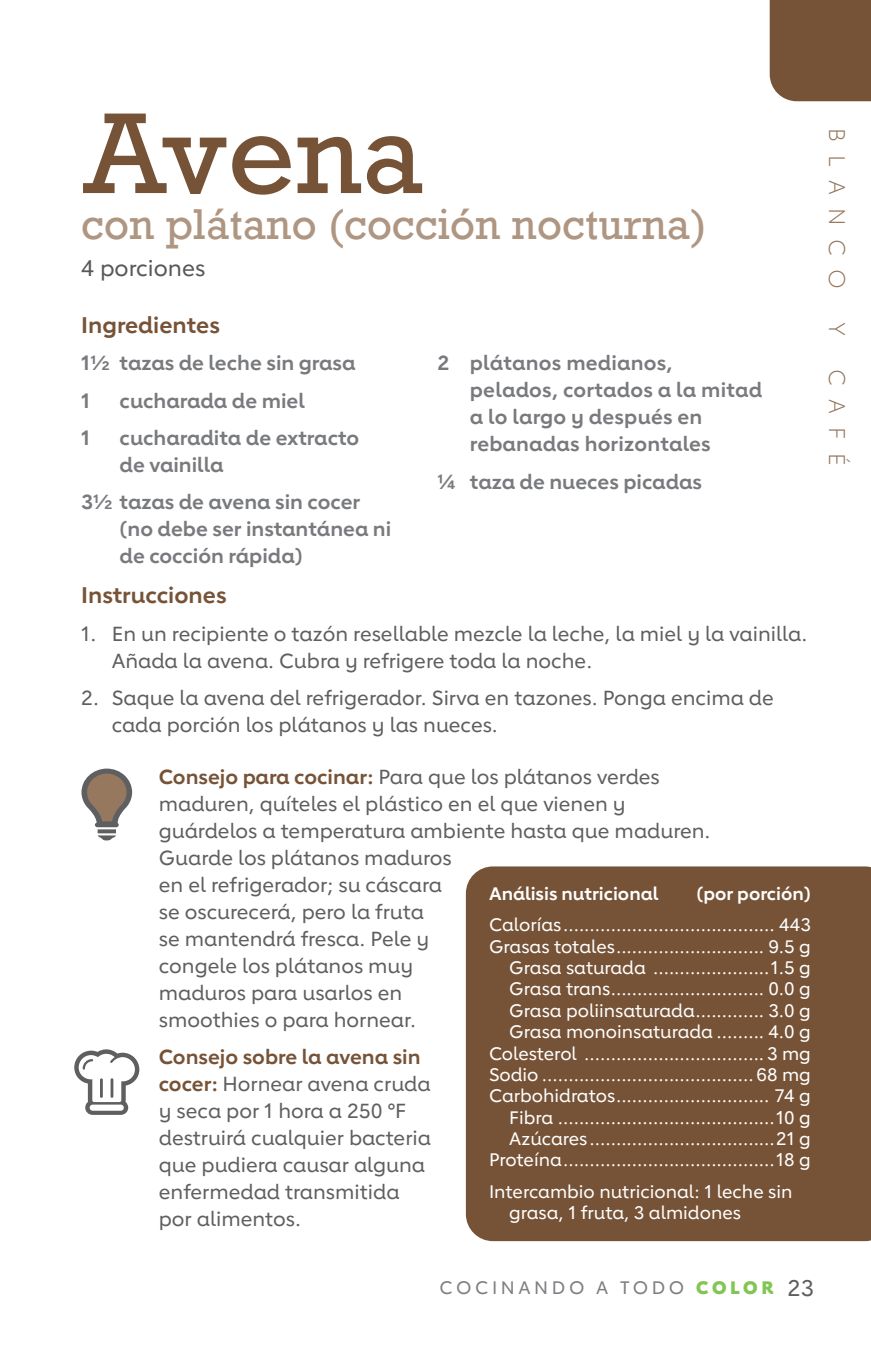
<style>
.page{position:relative;width:871px;height:1357px;background:#fff}
.page>*{position:absolute;margin:0;border:0;box-sizing:border-box;transform-origin:0 0}
.recipe_name_BIG___H2{font:108px "Rockwell";letter-spacing:-.01em;color:#765337}
.recipe_name_small_be{font:40.5px "Rockwell";color:#af9682}
.I___I___P{font:700 22.5px "Lub Dub";color:#765337}
.t1{font:300 22.5px "Lub Dub";letter-spacing:.6em;color:#927359}
.portion___P{font:500 22.5px "Lub Dub";color:#57585a}
.notes___P{font:500 20.25px/27px "Lub Dub";color:#5f5f62}
.ingredients___P{font:700 20.25px/27px "Lub Dub";color:#787a7d}
.instructions___P{font:500 20.25px/27px "Lub Dub";color:#5f5f62}
.nutrition_items___P{font:500 18px "Lub Dub";color:#fff}
.nutrition_exchanges{font:500 18px/21.4px "Lub Dub";color:#fff}
.nutrition_head___P{font:700 18px "Lub Dub";color:#fff}
.t2{font:500 18px "Lub Dub";letter-spacing:.2em;color:#7d7f82}
.s1{font-weight:700;color:#765337}
.s2{font-weight:800;color:#83c554}
.s3{font-size:22.5px;color:#5f5f62}
</style>
<div class="page">
<div style="left:770px;top:0;width:101px;height:101px;background:#765337"></div>
<svg style="left:74px;top:1049px;width:65px;height:66px"></svg>
<svg style="left:81px;top:768px;width:51px;height:72px"></svg>
<div style="left:466px;top:866px;width:405px;height:375px;background:#765337"></div>
<p class="recipe_name_BIG___H2" style="left:81px;top:87px;width:344px">Avena</p>
<h2 class="recipe_name_small_be" style="left:81px;top:199px;width:627px">con plátano (cocción nocturna)</h2>
<p class="portion___P" style="left:81px;top:255px;width:126px">4 porciones</p>
<p class="I___I___P" style="left:81px;top:312px;width:140px">Ingredientes</p>
<p class="ingredients___P" style="left:81px;top:349px;width:276px">1½ tazas de leche sin grasa</p>
<p class="ingredients___P" style="left:81px;top:387px;width:11px">1</p>
<p class="ingredients___P" style="left:120px;top:387px;width:187px">cucharada de miel</p>
<p class="ingredients___P" style="left:81px;top:424px;width:11px">1</p>
<p class="ingredients___P" style="left:120px;top:424px;width:241px">cucharadita de extracto de vainilla</p>
<p class="ingredients___P" style="left:120px;top:488px;width:273px;text-indent:-38px">3½ tazas de avena sin cocer (no debe ser instantánea ni de cocción rápida)</p>
<p class="ingredients___P" style="left:470px;top:349px;width:294px;text-indent:-32px">2 plátanos medianos, pelados, cortados a la mitad a lo largo y después en rebanadas horizontales</p>
<p class="ingredients___P" style="left:437px;top:468px;width:266px">¼ taza de nueces picadas</p>
<p class="I___I___P" style="left:81px;top:582px;width:147px">Instrucciones</p>
<p class="instructions___P" style="left:112px;top:620px;width:697px;text-indent:-30px">1. En un recipiente o tazón resellable mezcle la leche, la miel y la vainilla.<br>Añada la avena. Cubra y refrigere toda la noche.</p>
<p class="instructions___P" style="left:112px;top:684px;width:664px;text-indent:-30px">2. Saque la avena del refrigerador. Sirva en tazones. Ponga encima de cada porción los plátanos y las nueces.</p>
<p class="notes___P" style="left:159px;top:763px;width:553px"><span class="s1">Consejo para cocinar:</span> Para que los plátanos verdes maduren, quíteles el plástico en el que vienen y guárdelos a temperatura ambiente hasta que maduren.<br>Guarde los plátanos maduros<br>en el refrigerador; su cáscara<br>se oscurecerá, pero la fruta<br>se mantendrá fresca. Pele y<br>congele los plátanos muy<br>maduros para usarlos en<br>smoothies o para hornear.</p>
<p class="notes___P" style="left:159px;top:1043px;width:274px"><span class="s1">Consejo sobre la avena sin cocer:</span> Hornear avena cruda y seca por 1 hora a 250 °F destruirá cualquier bacteria que pudiera causar alguna enfermedad transmitida por alimentos.</p>
<p class="nutrition_head___P" style="left:489px;top:882px;width:171px">Análisis nutricional</p>
<p class="nutrition_head___P" style="left:696px;top:882px;width:116px">(por porción)</p>
<p class="nutrition_items___P" style="left:489px;top:914px;width:323px">Calorías........................................ 443</p>
<p class="nutrition_items___P" style="left:489px;top:935px;width:323px">Grasas totales............................ 9.5 g</p>
<p class="nutrition_items___P" style="left:509px;top:957px;width:303px">Grasa saturada ......................1.5 g</p>
<p class="nutrition_items___P" style="left:509px;top:978px;width:303px">Grasa trans............................. 0.0 g</p>
<p class="nutrition_items___P" style="left:509px;top:1000px;width:303px">Grasa poliinsaturada............. 3.0 g</p>
<p class="nutrition_items___P" style="left:509px;top:1021px;width:303px">Grasa monoinsaturada ......... 4.0 g</p>
<p class="nutrition_items___P" style="left:489px;top:1042px;width:323px">Colesterol .................................. 3 mg</p>
<p class="nutrition_items___P" style="left:489px;top:1064px;width:323px">Sodio ........................................ 68 mg</p>
<p class="nutrition_items___P" style="left:489px;top:1085px;width:323px">Carbohidratos............................. 74 g</p>
<p class="nutrition_items___P" style="left:509px;top:1106px;width:303px">Fibra .........................................10 g</p>
<p class="nutrition_items___P" style="left:509px;top:1128px;width:303px">Azúcares ...................................21 g</p>
<p class="nutrition_items___P" style="left:489px;top:1149px;width:323px">Proteína........................................18 g</p>
<p class="nutrition_exchanges" style="left:509px;top:1181px;width:285px;text-indent:-20px">Intercambio nutricional: 1 leche sin grasa, 1 fruta, 3 almidones</p>
<p class="t1" style="left:850px;top:128px;width:162px;rotate:90deg">BLANCO</p>
<p class="t1" style="left:850px;top:322px;width:15px;rotate:90deg">Y</p>
<p class="t1" style="left:850px;top:369px;width:98px;rotate:90deg">CAFÉ</p>
<p class="t2" style="left:439px;top:1277px;width:376px">COCINANDO A TODO <span class="s2">COLOR</span> <span class="s3">23</span></p>
</div>
